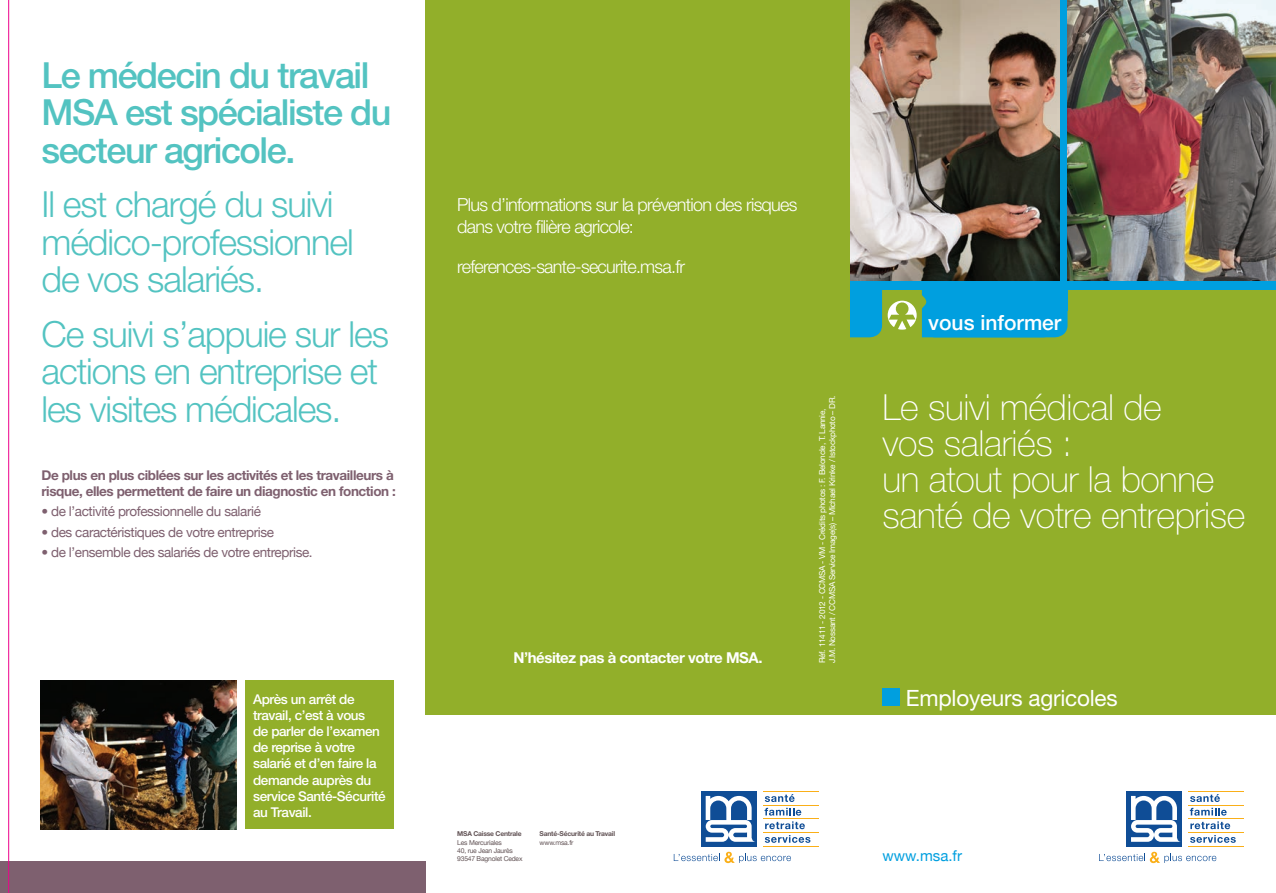
<style>
.page{position:relative;width:1276px;height:893px;background:#fff}
.page>*{position:absolute;margin:0;border:0;box-sizing:border-box;transform-origin:0 0}
.t1{font:300 36px/37.5px "Helvetica Neue";letter-spacing:-.03em;color:#53c3c1}
.t2{font:100 36px/36px "Helvetica Neue";letter-spacing:-.01em;color:#fff}
.t3{font:500 36px/37.5px "Helvetica Neue";letter-spacing:-.04em;color:#53c3c1}
.t4{font:22.5px "Helvetica Neue";letter-spacing:-.01em;color:#fff}
.t5{font:500 21px "Helvetica Neue";color:#fff}
.t6{font:300 18px/22.5px "Helvetica Neue";letter-spacing:-.04em;color:#fff}
.t7{font:700 15px "Helvetica Neue";letter-spacing:-.03em;color:#fff}
.t8{font:15px "Helvetica Neue";color:#009fdf}
.t9{font:500 13.5px/16.2px "Helvetica Neue";letter-spacing:-.03em;color:#fff}
.t10{font:13.5px "Helvetica Neue";letter-spacing:-.03em;color:#7e606f}
.t11{font:700 13.5px/16.2px "Helvetica Neue";letter-spacing:-.03em;color:#7e606f}
.t12{font:8.25px/9.8px "Helvetica Neue";letter-spacing:-.03em;color:#fff}
.t13{font:6.75px "Helvetica Neue";letter-spacing:-.03em;color:#625355}
.t14{font:700 6.75px "Helvetica Neue";letter-spacing:-.03em;color:#625355}
</style>
<div class="page">
<div style="left:425px;top:0;width:425px;height:714px;background:#92af2a"></div>
<div style="left:0;top:861px;width:425px;height:32px;background:#7e606f"></div>
<div style="left:850px;top:0;width:426px;height:714px;background:#92af2a"></div>
<div style="left:850px;top:0;width:426px;height:289px;background:#009fdf"></div>
<svg style="left:1190px;top:794px;width:30px;height:8px"></svg>
<svg style="left:1189px;top:808px;width:41px;height:21px"></svg>
<svg style="left:1190px;top:835px;width:45px;height:8px"></svg>
<hr style="left:1189px;top:791px;width:55px;height:1px;background:#faaf18">
<hr style="left:1189px;top:805px;width:55px;height:1px;background:#faaf18">
<hr style="left:1189px;top:818px;width:55px;height:1px;background:#faaf18">
<hr style="left:1189px;top:832px;width:55px;height:1px;background:#faaf18">
<hr style="left:1189px;top:846px;width:55px;height:1px;background:#faaf18">
<div style="left:1126px;top:791px;width:55px;height:55px;background:#0f4d96"></div>
<svg style="left:1131px;top:796px;width:50px;height:46px"></svg>
<svg style="left:1099px;top:852px;width:117px;height:11px"></svg>
<svg style="left:765px;top:794px;width:29px;height:8px"></svg>
<svg style="left:764px;top:808px;width:41px;height:21px"></svg>
<svg style="left:765px;top:835px;width:45px;height:8px"></svg>
<hr style="left:763px;top:791px;width:55px;height:1px;background:#faaf18">
<hr style="left:763px;top:805px;width:55px;height:1px;background:#faaf18">
<hr style="left:763px;top:818px;width:55px;height:1px;background:#faaf18">
<hr style="left:763px;top:832px;width:55px;height:1px;background:#faaf18">
<hr style="left:763px;top:846px;width:55px;height:1px;background:#faaf18">
<div style="left:701px;top:791px;width:55px;height:55px;background:#0f4d96"></div>
<svg style="left:705px;top:796px;width:50px;height:46px"></svg>
<svg style="left:674px;top:852px;width:117px;height:11px"></svg>
<img style="left:850px;top:0;width:209px;height:281px">
<img style="left:1067px;top:0;width:209px;height:281px">
<hr style="left:8px;top:0;width:1px;height:893px;background:#ed028c">
<div style="left:922px;top:289px;width:145px;height:48px;background:#009fdf"></div>
<div style="left:1053px;top:289px;width:14px;height:21px;background:#009fdf"></div>
<svg style="left:850px;top:289px;width:66px;height:48px"></svg>
<div style="left:882px;top:689px;width:17px;height:17px;background:#009fdf"></div>
<div style="left:244px;top:680px;width:149px;height:149px;background:#92af2a"></div>
<img style="left:40px;top:680px;width:196px;height:149px">
<p class="t3" style="left:41px;top:56px;width:351px">Le médecin du travail<br>MSA est spécialiste du secteur agricole.</p>
<p class="t1" style="left:41px;top:185px;width:314px">Il est chargé du suivi médico-professionnel de vos salariés.</p>
<p class="t1" style="left:41px;top:314px;width:349px">Ce suivi s’appuie sur les actions en entreprise et les visites médicales.</p>
<p class="t11" style="left:41px;top:467px;width:356px">De plus en plus ciblées sur les activités et les travailleurs à risque, elles permettent de faire un diagnostic en fonction :</p>
<p class="t10" style="left:41px;top:500px;width:221px">• de l’activité professionnelle du salarié</p>
<p class="t10" style="left:41px;top:520px;width:234px">• des caractéristiques de votre entreprise</p>
<p class="t10" style="left:41px;top:541px;width:273px">• de l’ensemble des salariés de votre entreprise.</p>
<p class="t6" style="left:457px;top:193px;width:342px">Plus d’informations sur la prévention des risques dans votre filière agricole:</p>
<p class="t6" style="left:457px;top:255px;width:229px">references-sante-securite.msa.fr</p>
<p class="t7" style="left:513px;top:649px;width:251px">N’hésitez pas à contacter votre MSA.</p>
<p class="t12" style="left:817px;top:663px;width:269px;rotate:-90deg">Réf. 11411 - 2012 - CCMSA - VM - Crédits photos : F. Beloncle, T. Lannie,<br>J.M. Nossant / CCMSA Service Image(s) – Michael Krinke / Istockphoto – DR.</p>
<p class="t5" style="left:928px;top:310px;width:135px">vous informer</p>
<p class="t2" style="left:882px;top:389px;width:364px">Le suivi médical de<br>vos salariés :<br>un atout pour la bonne santé de votre entreprise</p>
<p class="t9" style="left:253px;top:691px;width:103px">Après un arrêt de</p>
<p class="t4" style="left:906px;top:684px;width:213px">Employeurs agricoles</p>
<p class="t9" style="left:253px;top:707px;width:134px">travail, c’est à vous<br>de parler de l’examen de reprise à votre salarié et d’en faire la demande auprès du service Santé-Sécurité au Travail.</p>
<p class="t14" style="left:457px;top:830px;width:66px">MSA Caisse Centrale</p>
<p class="t13" style="left:457px;top:836px;width:46px">Les Mercuriales</p>
<p class="t13" style="left:457px;top:845px;width:57px">40, rue Jean Jaurès</p>
<p class="t13" style="left:457px;top:853px;width:67px">93547 Bagnolet Cedex</p>
<p class="t14" style="left:539px;top:830px;width:77px">Santé-Sécurité au Travail</p>
<p class="t13" style="left:539px;top:836px;width:35px">www.msa.fr</p>
<p class="t8" style="left:882px;top:843px;width:81px">www.msa.fr</p>
</div>
